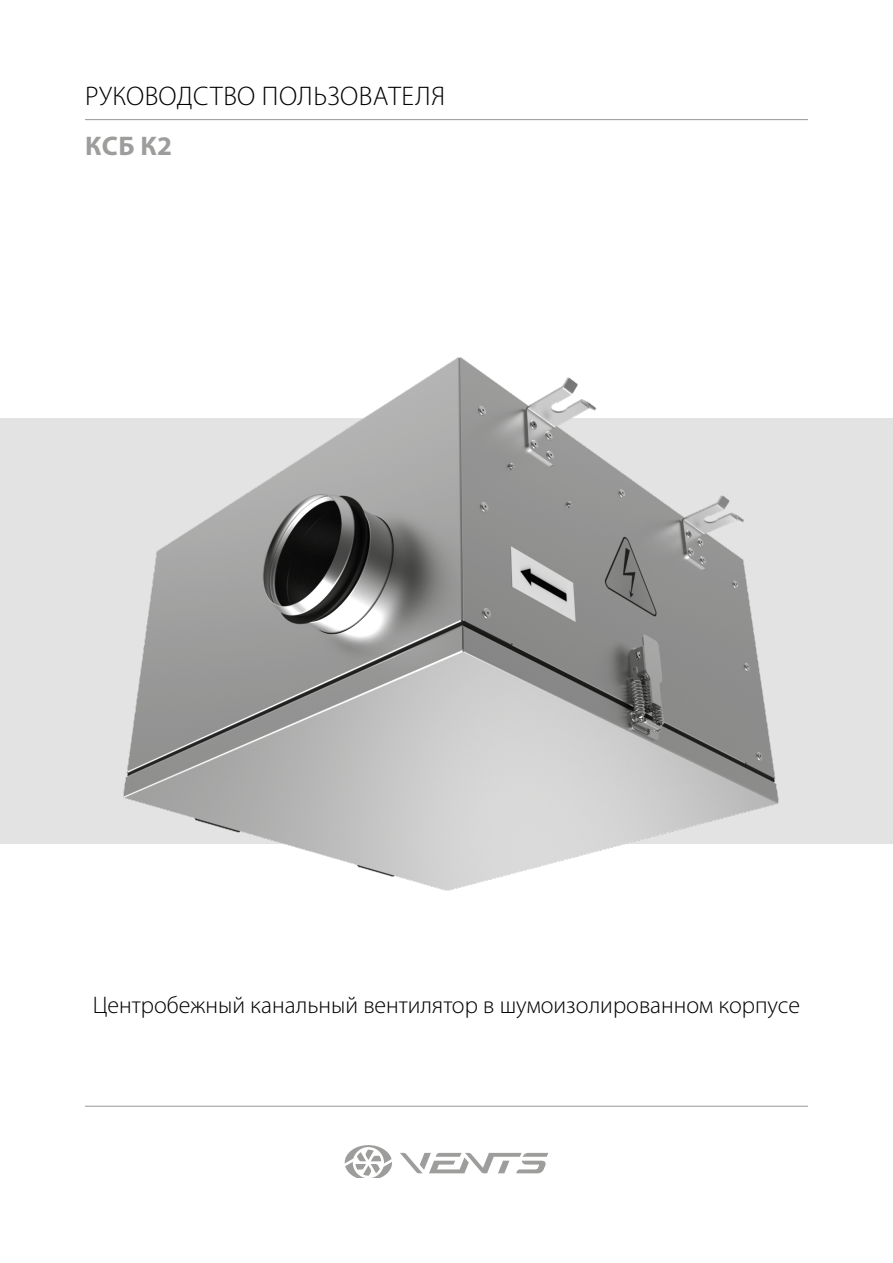
<style>
.page{position:relative;width:893px;height:1263px;background:#fff}
.page>*{position:absolute;margin:0;border:0;box-sizing:border-box;transform-origin:0 0}
.t1{font:300 27px "Myriad Pro";letter-spacing:.02em;color:#000}
.t2{font:700 27px "Myriad Pro";color:#9d9d9c}
.t3{font:300 24px "Myriad Pro";color:#000}
</style>
<div class="page">
<svg style="left:400px;top:1153px;width:148px;height:20px"></svg>
<svg style="left:345px;top:1145px;width:47px;height:33px"></svg>
<hr style="left:85px;top:119px;width:723px;height:1px;background:#9d9d9c">
<div style="left:0;top:419px;width:893px;height:425px;background:#e3e3e3"></div>
<img style="left:124px;top:357px;width:655px;height:533px">
<hr style="left:85px;top:1106px;width:723px;height:1px;background:#9d9d9c">
<p class="t1" style="left:85px;top:81px;width:361px">РУКОВОДСТВО ПОЛЬЗОВАТЕЛЯ</p>
<p class="t2" style="left:85px;top:129px;width:88px">КСБ К2</p>
<p class="t3" style="left:93px;top:992px;width:709px">Центробежный канальный вентилятор в шумоизолированном корпусе</p>
</div>
